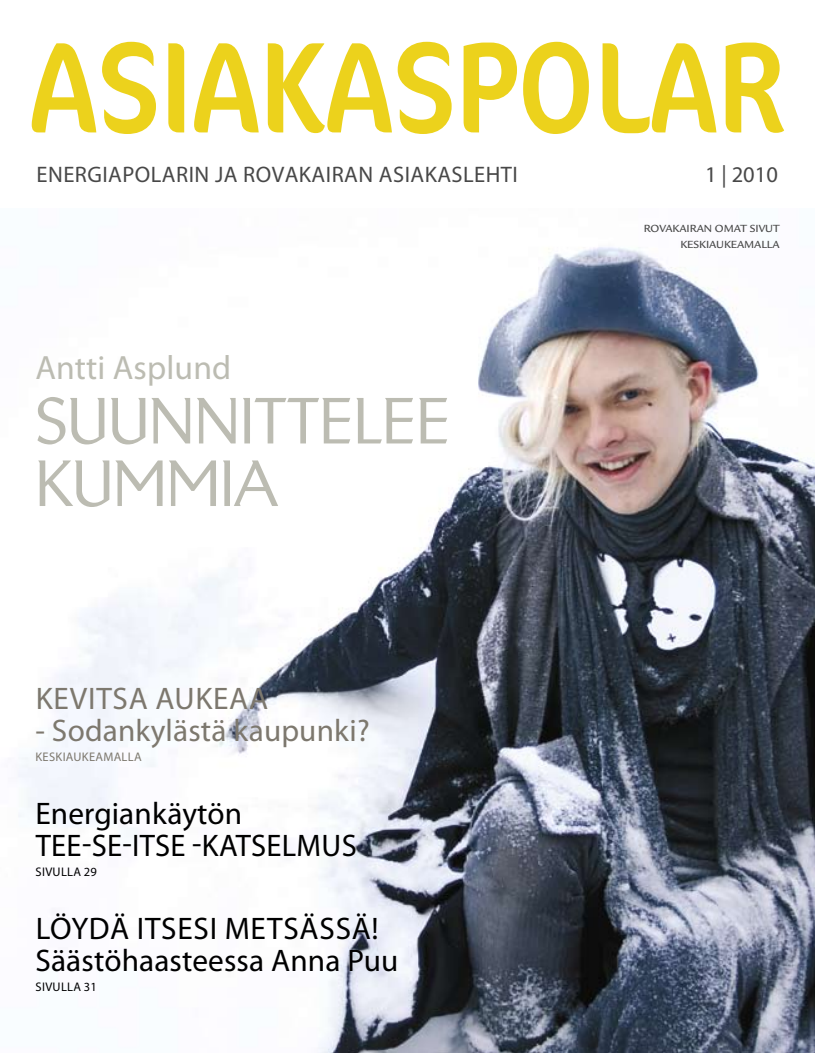
<style>
.page{position:relative;width:815px;height:1053px;background:#fff}
.page>*{position:absolute;margin:0;border:0;box-sizing:border-box;transform-origin:0 0}
.t1{font:500 62.5px/62.5px "Brewery LT";color:#bcbcb2}
.t2{font:33.75px "Myriad Pro";letter-spacing:.005em;color:#bcbcb2}
.t3{font:31.25px/32.5px "Myriad Pro";letter-spacing:.005em;color:#000}
.t4{font:31.25px "Myriad Pro";letter-spacing:.005em;color:#7d786e}
.t5{font:22.5px "Myriad Pro";letter-spacing:.02em;color:#484848}
.t6{font:12.5px "Myriad Pro";letter-spacing:.025em;color:#000}
.t7{font:12.5px "Myriad Pro";letter-spacing:.025em;color:#7d786e}
.t8{font:500 11.25px/16.2px "Legacy Sans";color:#484848;text-align:right}
</style>
<div class="page">
<img style="left:18px;top:247px;width:797px;height:805px">
<svg style="left:32px;top:42px;width:752px;height:92px"></svg>
<p class="t5" style="left:37px;top:160px;width:288px">ENERGIAPOLARIN JA ROVAKAIRAN</p>
<p class="t5" style="left:379px;top:160px;width:140px">ASIAKASLEHTI</p>
<p class="t5" style="left:705px;top:160px;width:74px">1 | 2010</p>
<p class="t2" style="left:35px;top:347px;width:197px">ANTTI ASPLUND</p>
<h1 class="t1" style="left:35px;top:390px;width:417px">SUUNNITTELEE<br>KUMMIA</h1>
<p class="t4" style="left:36px;top:678px;width:68px">KEVITSA</p>
<p class="t4" style="left:155px;top:678px;width:77px">AUKEAA</p>
<p class="t4" style="left:35px;top:711px;width:336px">- SODANKYLÄSTÄ KAUPUNKI?</p>
<p class="t7" style="left:36px;top:749px;width:86px">KES KIAUKEAMALLA</p>
<p class="t3" style="left:35px;top:796px;width:208px">ENERGIANKÄYTÖN<br>TEE-SE-ITSE</p>
<p class="t3" style="left:192px;top:828px;width:44px">-KATSEL</p>
<p class="t3" style="left:297px;top:828px;width:59px">MUS</p>
<p class="t6" style="left:36px;top:864px;width:33px">SIVULLA</p>
<p class="t6" style="left:84px;top:864px;width:14px">29</p>
<p class="t3" style="left:36px;top:911px;width:115px">LÖYDÄ ITSESI</p>
<p class="t3" style="left:35px;top:911px;width:364px;text-indent:189px">METSÄSSÄ!<br>SÄÄSTÖHAASTEESSA ANNA PUU</p>
<p class="t6" style="left:36px;top:979px;width:33px">SIVULLA</p>
<p class="t6" style="left:84px;top:979px;width:14px">31</p>
<p class="t8" style="left:644px;top:220px;width:137px">ROVAKAIRAN OMAT SIVUT<br>KESKIAUKEAMALLA</p>
</div>
